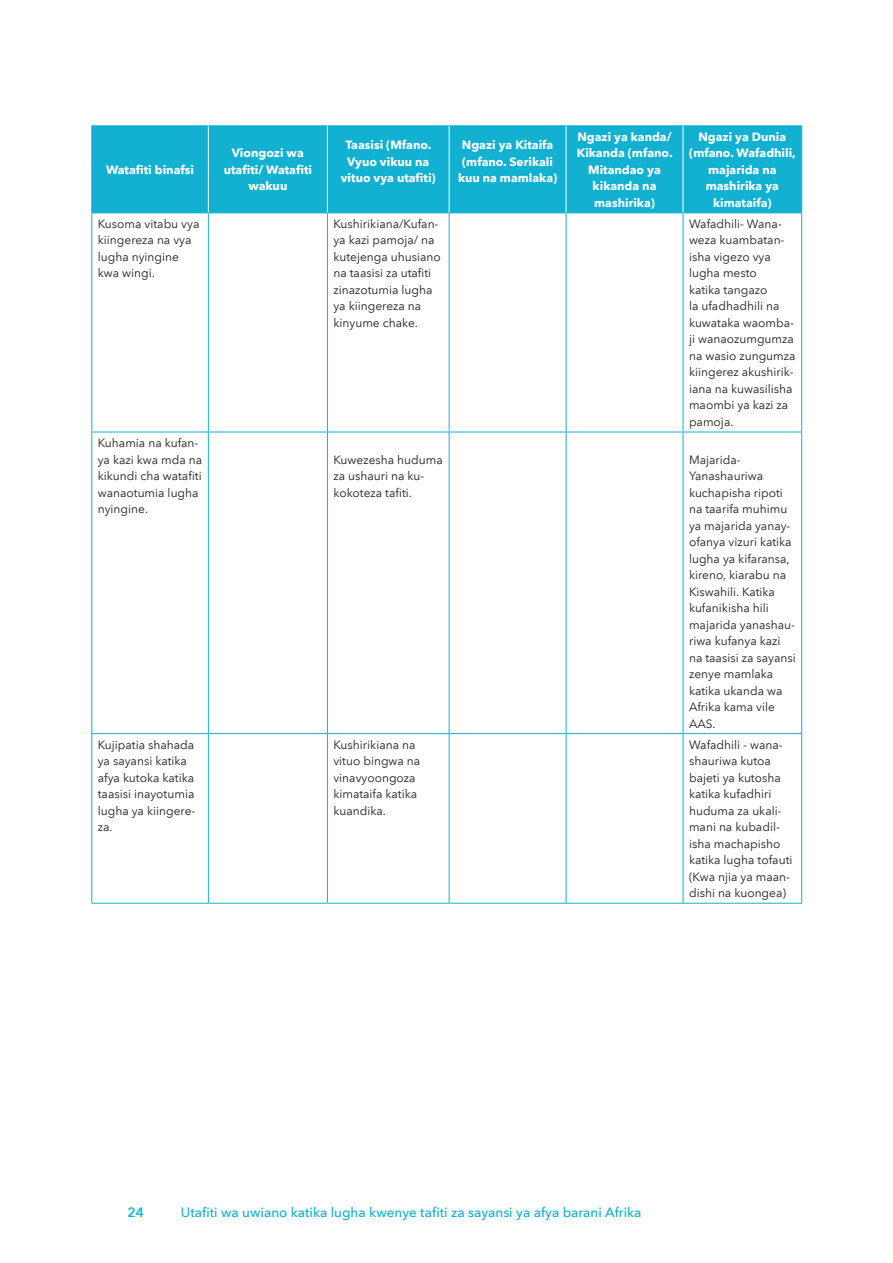
<style>
.page{position:relative;width:893px;height:1263px;background:#fff}
.page>*{position:absolute;margin:0;border:0;box-sizing:border-box;transform-origin:0 0}
.t1{font:500 13.5px "Avenir Next LT Pro";color:#12b1d1}
.t2{font:600 13.5px "Avenir Next LT Pro";color:#12b1d1}
.t3{font:12px/16.5px "Avenir Next LT Pro";color:#231f20}
.t4{font:700 12px/16.5px "Avenir Next LT Pro";color:#fff;text-align:center}
</style>
<div class="page">
<div style="left:92px;top:126px;width:709px;height:87px;background:#12b1d1"></div>
<hr style="left:91px;top:213px;width:1px;height:219px;background:#12b1d1">
<hr style="left:208px;top:213px;width:1px;height:219px;background:#12b1d1">
<hr style="left:327px;top:213px;width:1px;height:219px;background:#12b1d1">
<hr style="left:449px;top:213px;width:1px;height:219px;background:#12b1d1">
<hr style="left:566px;top:213px;width:1px;height:219px;background:#12b1d1">
<hr style="left:683px;top:213px;width:1px;height:219px;background:#12b1d1">
<hr style="left:801px;top:213px;width:1px;height:219px;background:#12b1d1">
<hr style="left:91px;top:432px;width:117px;height:1px;background:#12b1d1">
<hr style="left:91px;top:432px;width:1px;height:301px;background:#12b1d1">
<hr style="left:208px;top:432px;width:119px;height:1px;background:#12b1d1">
<hr style="left:208px;top:432px;width:1px;height:301px;background:#12b1d1">
<hr style="left:327px;top:432px;width:122px;height:1px;background:#12b1d1">
<hr style="left:327px;top:432px;width:1px;height:301px;background:#12b1d1">
<hr style="left:449px;top:432px;width:117px;height:1px;background:#12b1d1">
<hr style="left:449px;top:432px;width:1px;height:301px;background:#12b1d1">
<hr style="left:566px;top:432px;width:117px;height:1px;background:#12b1d1">
<hr style="left:566px;top:432px;width:1px;height:301px;background:#12b1d1">
<hr style="left:683px;top:432px;width:119px;height:1px;background:#12b1d1">
<hr style="left:683px;top:432px;width:1px;height:301px;background:#12b1d1">
<hr style="left:801px;top:432px;width:1px;height:301px;background:#12b1d1">
<hr style="left:91px;top:733px;width:117px;height:1px;background:#12b1d1">
<hr style="left:91px;top:734px;width:1px;height:169px;background:#12b1d1">
<hr style="left:208px;top:733px;width:119px;height:1px;background:#12b1d1">
<hr style="left:208px;top:734px;width:1px;height:169px;background:#12b1d1">
<hr style="left:327px;top:733px;width:122px;height:1px;background:#12b1d1">
<hr style="left:327px;top:734px;width:1px;height:169px;background:#12b1d1">
<hr style="left:449px;top:733px;width:117px;height:1px;background:#12b1d1">
<hr style="left:449px;top:734px;width:1px;height:169px;background:#12b1d1">
<hr style="left:566px;top:733px;width:117px;height:1px;background:#12b1d1">
<hr style="left:566px;top:734px;width:1px;height:169px;background:#12b1d1">
<hr style="left:683px;top:733px;width:119px;height:1px;background:#12b1d1">
<hr style="left:683px;top:734px;width:1px;height:169px;background:#12b1d1">
<hr style="left:801px;top:734px;width:1px;height:169px;background:#12b1d1">
<hr style="left:91px;top:903px;width:117px;height:1px;background:#12b1d1">
<hr style="left:208px;top:903px;width:119px;height:1px;background:#12b1d1">
<hr style="left:327px;top:903px;width:122px;height:1px;background:#12b1d1">
<hr style="left:449px;top:903px;width:117px;height:1px;background:#12b1d1">
<hr style="left:566px;top:903px;width:117px;height:1px;background:#12b1d1">
<hr style="left:683px;top:903px;width:119px;height:1px;background:#12b1d1">
<hr style="left:91px;top:125px;width:117px;height:1px;background:#12b1d1">
<hr style="left:91px;top:126px;width:1px;height:87px;background:#12b1d1">
<hr style="left:208px;top:125px;width:119px;height:1px;background:#12b1d1">
<hr style="left:327px;top:125px;width:122px;height:1px;background:#12b1d1">
<hr style="left:449px;top:125px;width:117px;height:1px;background:#12b1d1">
<hr style="left:566px;top:125px;width:117px;height:1px;background:#12b1d1">
<hr style="left:683px;top:125px;width:119px;height:1px;background:#12b1d1">
<hr style="left:801px;top:126px;width:1px;height:87px;background:#12b1d1">
<hr style="left:91px;top:213px;width:117px;height:1px;background:#12b1d1">
<hr style="left:208px;top:213px;width:119px;height:1px;background:#12b1d1">
<hr style="left:327px;top:213px;width:122px;height:1px;background:#12b1d1">
<hr style="left:449px;top:213px;width:117px;height:1px;background:#12b1d1">
<hr style="left:566px;top:213px;width:117px;height:1px;background:#12b1d1">
<hr style="left:683px;top:213px;width:119px;height:1px;background:#12b1d1">
<hr style="left:208px;top:126px;width:1px;height:87px;background:#fff">
<hr style="left:327px;top:126px;width:1px;height:87px;background:#fff">
<hr style="left:449px;top:126px;width:1px;height:87px;background:#fff">
<hr style="left:566px;top:126px;width:1px;height:87px;background:#fff">
<hr style="left:683px;top:126px;width:1px;height:87px;background:#fff">
<p class="t4" style="left:106px;top:161px;width:90px">Watafiti binafsi</p>
<p class="t4" style="left:224px;top:145px;width:90px">Viongozi wa utafiti/ Watafiti wakuu</p>
<p class="t4" style="left:341px;top:137px;width:96px">Taasisi (Mfano.<br>Vyuo vikuu na vituo vya utafiti)</p>
<p class="t4" style="left:458px;top:137px;width:101px">Ngazi ya Kitaifa (mfano. Serikali kuu na mamlaka)</p>
<p class="t4" style="left:577px;top:128px;width:97px">Ngazi ya kanda/<br>Kikanda (mfano.<br>Mitandao ya kikanda na mashirika)</p>
<p class="t4" style="left:689px;top:128px;width:108px">Ngazi ya Dunia (mfano. Wafadhili, majarida na mashirika ya kimataifa)</p>
<p class="t3" style="left:98px;top:216px;width:103px">Kusoma vitabu vya kiingereza na vya lugha nyingine kwa wingi.</p>
<p class="t3" style="left:333px;top:216px;width:109px">Kushirikiana/Kufan&shy;ya kazi pamoja/ na kutejenga uhusiano na taasisi za utafiti zinazotumia lugha ya kiingereza na kinyume chake.</p>
<p class="t3" style="left:689px;top:216px;width:108px">Wafadhili- Wana&shy;weza kuambatan&shy;isha vigezo vya lugha mesto<br>katika tangazo<br>la ufadhadhili na kuwataka waomba&shy;ji wanaozumgumza na wasio zungumza kiingerez akushirik&shy;iana na kuwasilisha maombi ya kazi za pamoja.</p>
<p class="t3" style="left:98px;top:435px;width:106px">Kuhamia na kufan&shy;ya kazi kwa mda na kikundi cha watafiti wanaotumia lugha nyingine.</p>
<p class="t3" style="left:333px;top:451px;width:111px">Kuwezesha huduma za ushauri na ku&shy;kokoteza tafiti.</p>
<p class="t3" style="left:689px;top:451px;width:108px">Majarida-<br>Yanashauriwa kuchapisha ripoti na taarifa muhimu ya majarida yanay&shy;ofanya vizuri katika lugha ya kifaransa, kireno, kiarabu na<br>Kiswahili. Katika kufanikisha hili majarida yanashau&shy;riwa kufanya kazi na taasisi za sayansi zenye mamlaka katika ukanda wa<br>Afrika kama vile<br>AAS.</p>
<p class="t3" style="left:98px;top:736px;width:99px">Kujipatia shahada ya sayansi katika afya kutoka katika taasisi inayotumia lugha ya kiingere&shy;za.</p>
<p class="t3" style="left:333px;top:736px;width:88px">Kushirikiana na vituo bingwa na vinavyoongoza kimataifa katika kuandika.</p>
<p class="t3" style="left:689px;top:736px;width:105px">Wafadhili - wana&shy;shauriwa kutoa bajeti ya kutosha katika kufadhiri huduma za ukali&shy;mani na kubadil&shy;isha machapisho katika lugha tofauti (Kwa njia ya maan&shy;dishi na kuongea)</p>
<p class="t2" style="left:128px;top:1204px;width:18px">24</p>
<p class="t1" style="left:181px;top:1204px;width:462px">Utafiti wa uwiano katika lugha kwenye tafiti za sayansi ya afya barani Afrika</p>
</div>
